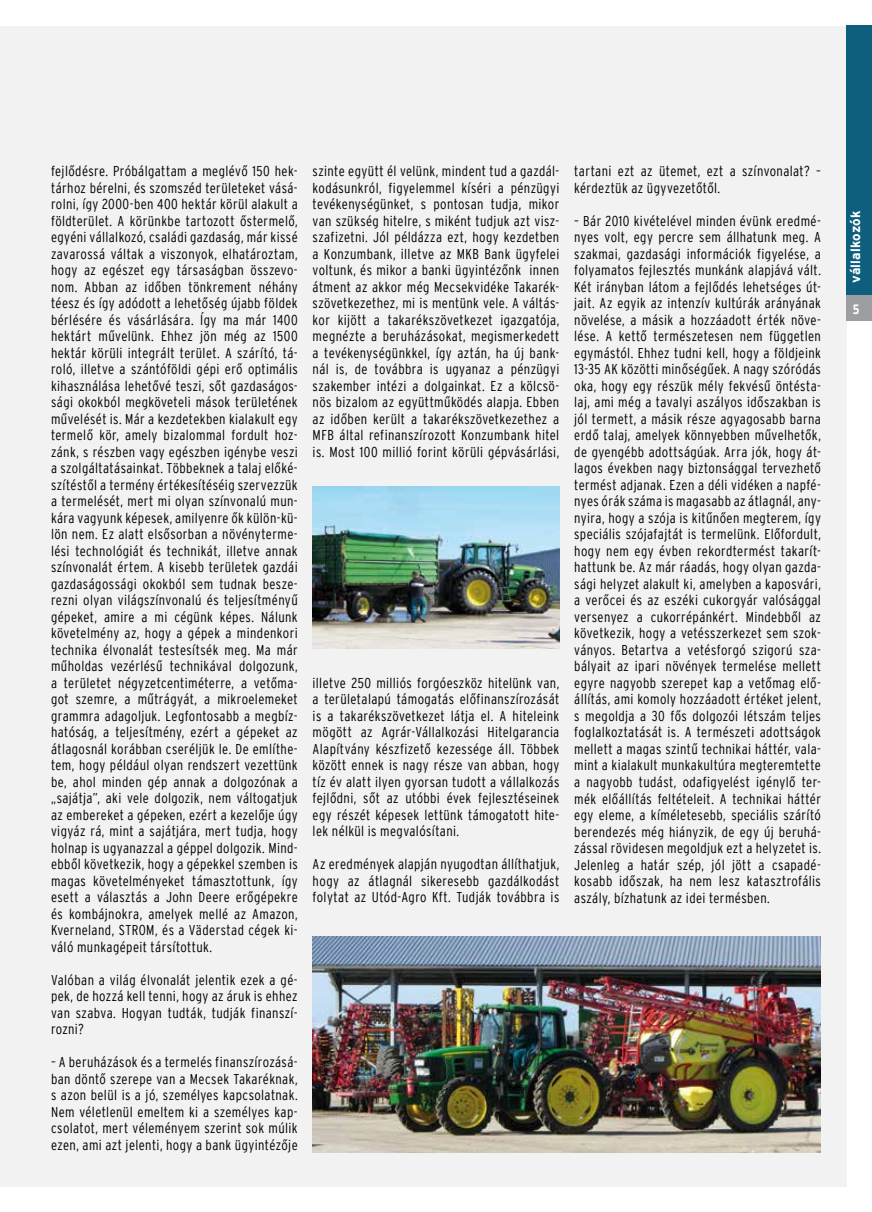
<style>
.page{position:relative;width:872px;height:1212px;background:#fff}
.page>*{position:absolute;margin:0;border:0;box-sizing:border-box;transform-origin:0 0}
.t1{font:14.25px/16.5px "Interstate Light Condensed HU";letter-spacing:.025em;color:#000;text-align:justify}
.t2{font:13.5px "Interstate Bold HU";letter-spacing:.005em;color:#fff}
.t3{font:13.5px "Interstate Bold Condensed HU";color:#fff}
</style>
<div class="page">
<div style="left:0;top:26px;width:846px;height:1160px;background:#f2f2f3"></div>
<div style="left:846px;top:26px;width:26px;height:270px;background:#0e5f7e"></div>
<div style="left:846px;top:296px;width:26px;height:25px;background:#9c9e9f"></div>
<img style="left:313px;top:936px;width:508px;height:216px">
<img style="left:313px;top:486px;width:246px;height:162px">
<p class="t1" style="left:51px;top:163px;width:248px">fejlődésre. Próbálgattam a meglévő 150 hek&shy;tárhoz bérelni, és szomszéd területeket vásá&shy;rolni, így 2000-ben 400 hektár körül alakult a földterület. A körünkbe tartozott őstermelő, egyéni vállalkozó, családi gazdaság, már kissé zavarossá váltak a viszonyok, elhatároztam, hogy az egészet egy társaságban összevo&shy;nom. Abban az időben tönkrement néhány téesz és így adódott a lehetőség újabb földek bérlésére és vásárlására. Így ma már 1400 hektárt művelünk. Ehhez jön még az 1500 hektár körüli integrált terület. A szárító, tá&shy;roló, illetve a szántóföldi gépi erő optimális kihasználása lehetővé teszi, sőt gazdaságos&shy;sági okokból megköveteli mások területének művelését is. Már a kezdetekben kialakult egy termelő kör, amely bizalommal fordult hoz&shy;zánk, s részben vagy egészben igénybe veszi a szolgáltatásainkat. Többeknek a talaj előké&shy;szítéstől a termény értékesítéséig szervezzük a termelését, mert mi olyan színvonalú mun&shy;kára vagyunk képesek, amilyenre ők külön-kü&shy;lön nem. Ez alatt elsősorban a növényterme&shy;lési technológiát és technikát, illetve annak színvonalát értem. A kisebb területek gazdái gazdaságossági okokból sem tudnak besze&shy;rezni olyan világszínvonalú és teljesítményű gépeket, amire a mi cégünk képes. Nálunk követelmény az, hogy a gépek a mindenkori technika élvonalát testesítsék meg. Ma már műholdas vezérlésű technikával dolgozunk, a területet négyzetcentiméterre, a vetőma&shy;got szemre, a műtrágyát, a mikroelemeket grammra adagoljuk. Legfontosabb a megbíz&shy;hatóság, a teljesítmény, ezért a gépeket az átlagosnál korábban cseréljük le. De említhe&shy;tem, hogy például olyan rendszert vezettünk be, ahol minden gép annak a dolgozónak a „sajátja”, aki vele dolgozik, nem váltogatjuk az embereket a gépeken, ezért a kezelője úgy vigyáz rá, mint a sajátjára, mert tudja, hogy holnap is ugyanazzal a géppel dolgozik. Mind&shy;ebből következik, hogy a gépekkel szemben is magas követelményeket támasztottunk, így esett a választás a John Deere erőgépekre és kombájnokra, amelyek mellé az Amazon, Kverneland, STROM, és a Väderstad cégek ki&shy;váló munkagépeit társítottuk.</p>
<p class="t1" style="left:51px;top:971px;width:248px">Valóban a világ élvonalát jelentik ezek a gé&shy;pek, de hozzá kell tenni, hogy az áruk is ehhez van szabva. Hogyan tudták, tudják finanszí&shy;rozni?</p>
<p class="t1" style="left:51px;top:1054px;width:248px">– A beruházások és a termelés finanszírozásá&shy;ban döntő szerepe van a Mecsek Takaréknak, s azon belül is a jó, személyes kapcsolatnak.<br>Nem véletlenül emeltem ki a személyes kap&shy;csolatot, mert véleményem szerint sok múlik ezen, ami azt jelenti, hogy a bank ügyintézője</p>
<p class="t1" style="left:313px;top:163px;width:248px">szinte együtt él velünk, mindent tud a gazdál&shy;kodásunkról, figyelemmel kíséri a pénzügyi tevékenységünket, s pontosan tudja, mikor van szükség hitelre, s miként tudjuk azt vis - szafizetni. Jól példázza ezt, hogy kezdetben a Konzumbank, illetve az MKB Bank ügyfelei voltunk, és mikor a banki ügyintézőnk innen átment az akkor még Mecsekvidéke Takarék&shy;szövetkezethez, mi is mentünk vele. A váltás&shy;kor kijött a takarékszövetkezet igazgatója, megnézte a beruházásokat, megismerkedett a tevékenységünkkel, így aztán, ha új bank&shy;nál is, de továbbra is ugyanaz a pénzügyi szakember intézi a dolgainkat. Ez a kölcsö&shy;nös bizalom az együttműködés alapja. Ebben az időben került a takarékszövetkezethez a MFB által refinanszírozott Konzumbank hitel is. Most 100 millió forint körüli gépvásárlási,</p>
<p class="t1" style="left:313px;top:674px;width:248px">illetve 250 milliós forgóeszköz hitelünk van, a területalapú támogatás előfinanszírozását is a takarékszövetkezet látja el. A hiteleink mögött az Agrár-Vállalkozási Hitelgarancia Alapítvány készfizető kezessége áll. Többek között ennek is nagy része van abban, hogy tíz év alatt ilyen gyorsan tudott a vállalkozás fejlődni, sőt az utóbbi évek fejlesztéseinek egy részét képesek lettünk támogatott hite&shy;lek nélkül is megvalósítani.</p>
<p class="t1" style="left:313px;top:856px;width:248px">Az eredmények alapján nyugodtan állíthatjuk, hogy az átlagnál sikeresebb gazdálkodást folytat az Utód-Agro Kft. Tudják továbbra is</p>
<p class="t1" style="left:574px;top:163px;width:248px">tartani ezt az ütemet, ezt a színvonalat? – kérdeztük az ügyvezetőtől.</p>
<p class="t1" style="left:574px;top:212px;width:248px">– Bár 2010 kivételével minden évünk eredmé&shy;nyes volt, egy percre sem állhatunk meg. A szakmai, gazdasági információk figyelése, a folyamatos fejlesztés munkánk alapjává vált.<br>Két irányban látom a fejlődés lehetséges út&shy;jait. Az egyik az intenzív kultúrák arányának növelése, a másik a hozzáadott érték növe&shy;lése. A kettő természetesen nem független egymástól. Ehhez tudni kell, hogy a földjeink 13-35 AK közötti minőségűek. A nagy szóródás oka, hogy egy részük mély fekvésű öntésta&shy;laj, ami még a tavalyi aszályos időszakban is jól termett, a másik része agyagosabb barna erdő talaj, amelyek könnyebben művelhetők, de gyengébb adottságúak. Arra jók, hogy át&shy;lagos években nagy biztonsággal tervezhető termést adjanak. Ezen a déli vidéken a napfé&shy;nyes órák száma is magasabb az átlagnál, an - nyira, hogy a szója is kitűnően megterem, így speciális szójafajtát is termelünk. Előfordult, hogy nem egy évben rekordtermést takarít&shy;hattunk be. Az már ráadás, hogy olyan gazda&shy;sági helyzet alakult ki, amelyben a kaposvári, a verőcei és az eszéki cukorgyár valósággal versenyez a cukorrépánkért. Mindebből az következik, hogy a vetésszerkezet sem szok&shy;ványos. Betartva a vetésforgó szigorú sza&shy;bályait az ipari növények termelése mellett egyre nagyobb szerepet kap a vetőmag elő&shy;állítás, ami komoly hozzáadott értéket jelent, s megoldja a 30 fős dolgozói létszám teljes foglalkoztatását is. A természeti adottságok mellett a magas szintű technikai háttér, vala&shy;mint a kialakult munkakultúra megteremtette a nagyobb tudást, odafigyelést igénylő ter&shy;mék előállítás feltételeit. A technikai háttér egy eleme, a kíméletesebb, speciális szárító berendezés még hiányzik, de egy új beruhá&shy;zással rövidesen megoldjuk ezt a helyzetet is.<br>Jelenleg a határ szép, jól jött a csapadé&shy;kosabb időszak, ha nem lesz katasztrofális aszály, bízhatunk az idei termésben.</p>
<p class="t2" style="left:848px;top:283px;width:73px;rotate:-90deg">vállalkozók</p>
<p class="t3" style="left:852px;top:301px;width:8px">5</p>
</div>
